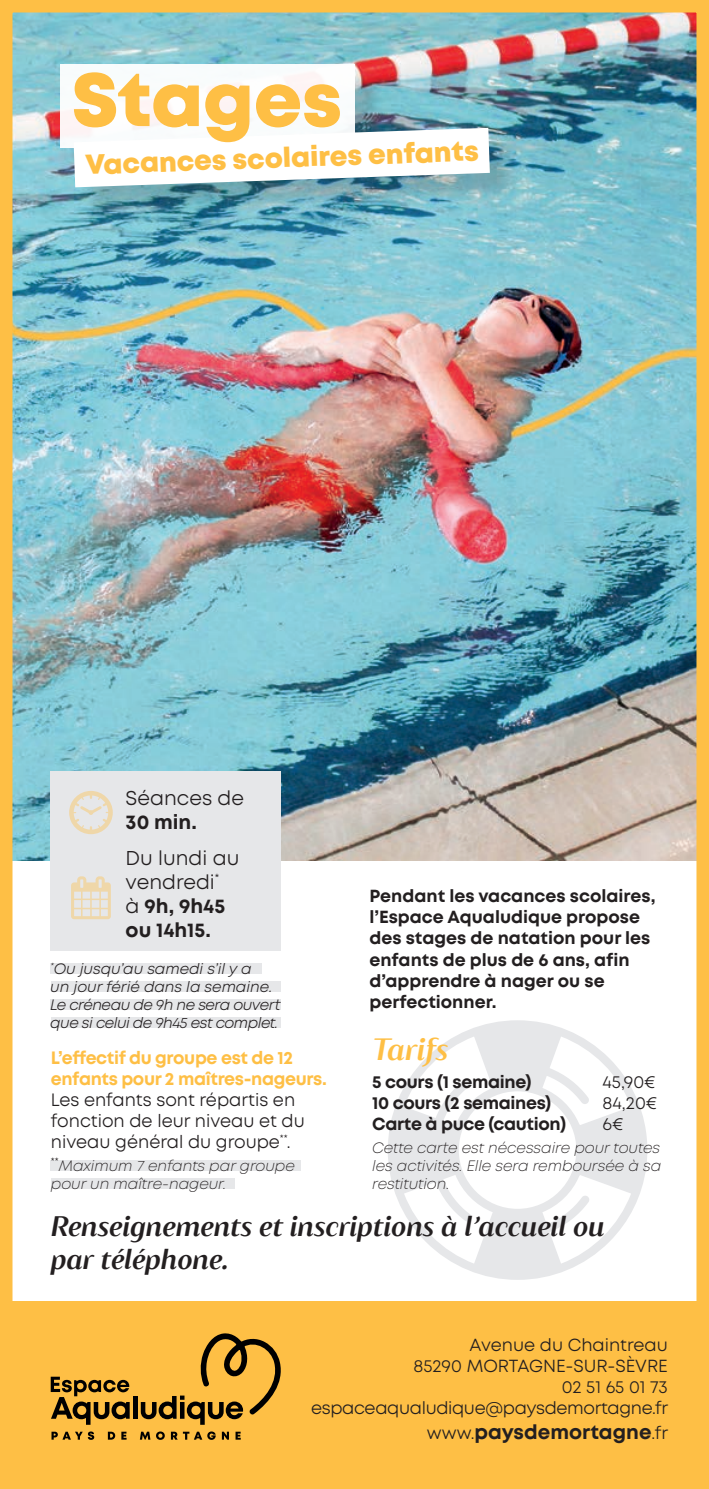
<style>
.page{position:relative;width:709px;height:1489px;background:#fff}
.page>*{position:absolute;margin:0;border:0;box-sizing:border-box;transform-origin:0 0}
.t1{font:800 75px "Mont";color:#febf45}
.t2{font:italic 700 30px "Blacker Sans Text Trial";color:#febf45}
.t3{font:italic 700 27.5px/33px "Blacker Sans Text Trial";color:#231f20}
.t4{font:800 27.5px "Mont";color:#febf45}
.t5{font:20px/24px "Mont";color:#231f20}
.t6{font:700 20px "Mont";color:#231f20}
.t7{font:17.75px/21px "Mont";color:#231f20}
.t8{font:700 17.75px/21px "Mont";letter-spacing:-.02em;color:#febf45}
.t9{font:700 17.5px/21px "Mont";color:#231f20}
.t10{font:17.5px/21px "Mont";letter-spacing:-.015em;color:#231f20;text-align:right}
.t11{font:700 17.5px/21px "Mont";letter-spacing:-.02em;color:#231f20}
.t12{font:italic 300 15px/18px "Mont";color:#231f20}
.t13{font:italic 15px/18px "Mont";letter-spacing:-.03em;color:#231f20}
.s1{font-weight:700}
.s2{font-weight:400;font-size:17.5px}
</style>
<div class="page">
<img style="left:0;top:0;width:709px;height:1301px">
<div style="left:0;top:1301px;width:709px;height:187px;background:#febf45"></div>
<svg style="left:51px;top:1431px;width:43px;height:8px"></svg>
<svg style="left:108px;top:1431px;width:7px;height:8px"></svg>
<svg style="left:121px;top:1431px;width:6px;height:8px"></svg>
<svg style="left:140px;top:1431px;width:10px;height:8px"></svg>
<svg style="left:156px;top:1431px;width:9px;height:8px"></svg>
<svg style="left:171px;top:1431px;width:45px;height:8px"></svg>
<svg style="left:222px;top:1431px;width:7px;height:8px"></svg>
<svg style="left:235px;top:1431px;width:6px;height:8px"></svg>
<svg style="left:51px;top:1376px;width:79px;height:48px"></svg>
<div style="left:133px;top:1395px;width:5px;height:23px;background:#000001"></div>
<svg style="left:141px;top:1333px;width:140px;height:91px"></svg>
<div style="left:50px;top:1159px;width:251px;height:11px;background:#e6e7e9"></div>
<div style="left:51px;top:1177px;width:184px;height:11px;background:#e6e7e9"></div>
<div style="left:50px;top:998px;width:231px;height:11px;background:#e6e7e9"></div>
<div style="left:51px;top:1016px;width:230px;height:11px;background:#e6e7e9"></div>
<div style="left:50px;top:770px;width:231px;height:180px;background:#e6e7e9"></div>
<svg style="left:69px;top:791px;width:44px;height:43px"></svg>
<svg style="left:71px;top:876px;width:40px;height:43px"></svg>
<div style="left:50px;top:963px;width:212px;height:11px;background:#e6e7e9"></div>
<div style="left:51px;top:981px;width:230px;height:11px;background:#e6e7e9"></div>
<div style="left:64px;top:68px;width:322px;height:111px;background:#231f20;opacity:.2"></div>
<div style="left:60px;top:64px;width:294px;height:84px;background:#fff"></div>
<div style="left:78px;top:132px;width:442px;height:86px;background:#231f20;opacity:.2"></div>
<svg style="left:74px;top:128px;width:416px;height:59px"></svg>
<h1 class="t1" style="left:71px;top:51px;width:272px">Stages</h1>
<h3 class="t4" style="left:85px;top:147px;width:395px;rotate:-2deg">Vacances scolaires enfants</h3>
<p class="t5" style="left:126px;top:786px;width:120px">Séances de</p>
<p class="t6" style="left:126px;top:809px;width:73px">30 min.</p>
<p class="t5" style="left:126px;top:845px;width:115px">Du lundi au vendredi<sup>*<br></sup>à <span class="s1">9h, 9h45 ou 14h15.</span></p>
<p class="t13" style="left:50px;top:959px;width:232px"><sup>*</sup>Ou jusqu’au samedi s’il y a<br>un jour férié dans la semaine.<br>Le créneau de 9h ne sera ouvert que si celui de 9h45 est complet.</p>
<p class="t9" style="left:369px;top:885px;width:287px">Pendant les vacances scolaires, l’Espace Aqualudique propose des stages de natation pour les enfants de plus de 6 ans, afin d’apprendre à nager ou se perfectionner.</p>
<h2 class="t2" style="left:372px;top:1029px;width:77px">Tarifs</h2>
<p class="t11" style="left:372px;top:1071px;width:195px">5 cours (1 semaine)<br>10 cours (2 semaines)<br>Carte à puce (caution)</p>
<p class="t12" style="left:372px;top:1138px;width:290px;text-align:justify">Cette carte est nécessaire pour toutes les activités. Elle sera remboursée à sa restitution.</p>
<p class="t8" style="left:51px;top:1047px;width:277px">L’effectif du groupe est de 12 enfants pour 2 maîtres-nageurs.</p>
<p class="t7" style="left:51px;top:1089px;width:255px">Les enfants sont répartis en fonction de leur niveau et du niveau général du groupe<sup>**</sup>.</p>
<p class="t12" style="left:51px;top:1156px;width:245px"><sup>**</sup>Maximum 7 enfants par groupe pour un maître-nageur.</p>
<h3 class="t3" style="left:51px;top:1210px;width:555px">Renseignements et inscriptions à l’accueil ou par téléphone.</h3>
<p class="t10" style="left:602px;top:1071px;width:56px;text-align:justify">45,90€ 84,20€ 6€</p>
<p class="t10" style="left:311px;top:1334px;width:359px">Avenue du Chaintreau<br>85290 MORTAGNE-SUR-SÈVRE<br>02 51 65 01 73 espaceaqualudique@paysdemortagne.fr</p>
<p class="t6" style="left:427px;top:1418px;width:243px"><span class="s2">www.</span>paysdemortagne<span class="s2">.fr</span></p>
</div>
